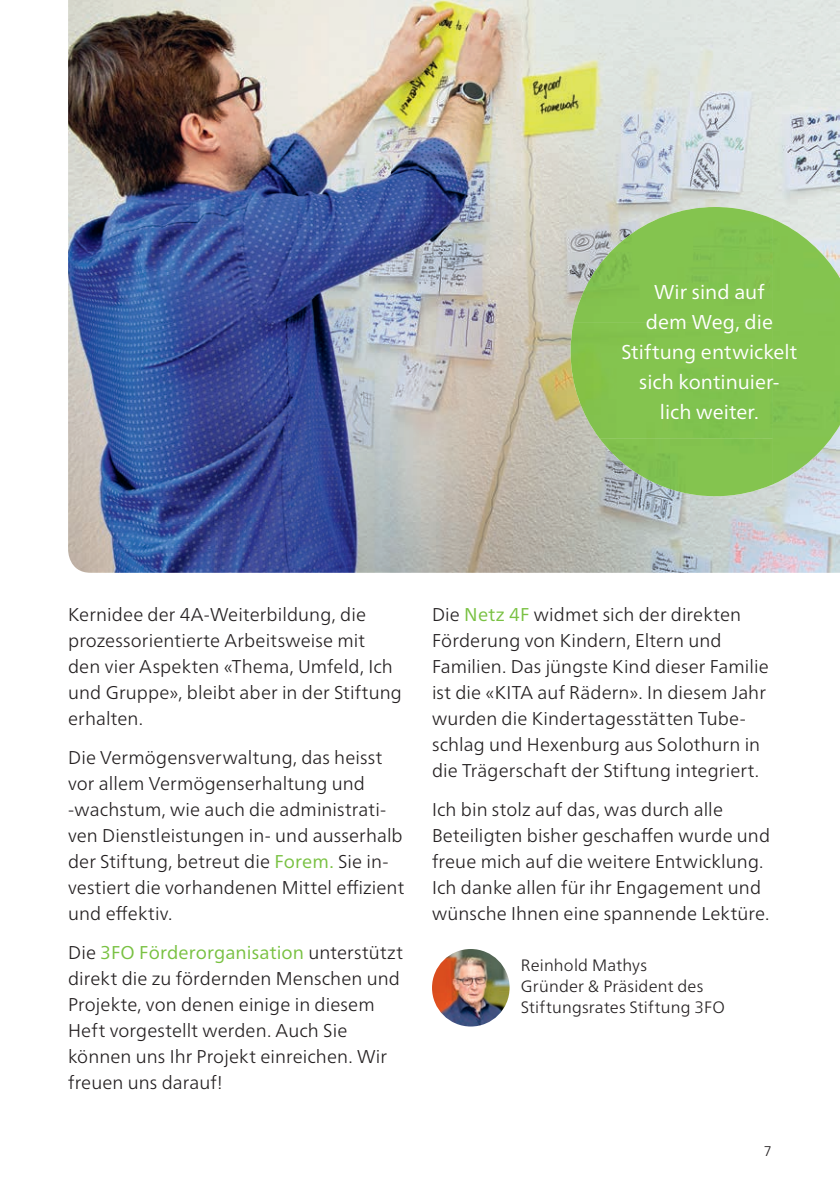
<style>
.page{position:relative;width:840px;height:1191px;background:#fff}
.page>*{position:absolute;margin:0;border:0;box-sizing:border-box;transform-origin:0 0}
.t1{font:20px/30px "Frutiger Neue LT Pro";color:#fff;text-align:center}
.t2{font:300 18.4px/26px "Frutiger Neue LT Pro";letter-spacing:.005em;color:#231f20}
.t3{font:300 16.4px/21px "Frutiger Neue LT Pro";letter-spacing:.01em;color:#231f20}
.t4{font:300 14px "Frutiger Neue LT Pro";color:#231f20}
.s1{font-weight:400;color:#79c142}
</style>
<div class="page">
<img style="left:68px;top:0;width:771px;height:573px">
<img style="left:573px;top:207px;width:199px;height:115px">
<img style="left:772px;top:219px;width:67px;height:265px">
<img style="left:570px;top:322px;width:202px;height:116px">
<img style="left:599px;top:438px;width:173px;height:58px">
<img style="left:432px;top:949px;width:77px;height:77px;border-radius:39px">
<p class="t1" style="left:621px;top:277px;width:177px">Wir sind auf<br>dem Weg, die<br>Stiftung entwickelt sich kontinuier&shy;lich weiter.</p>
<p class="t2" style="left:68px;top:601px;width:335px">Kernidee der 4A-Weiterbildung, die prozessorientierte Arbeitsweise mit den vier Aspekten «Thema, Umfeld, Ich und Gruppe», bleibt aber in der Stiftung erhalten.</p>
<p class="t2" style="left:68px;top:744px;width:337px">Die Vermögensverwaltung, das heisst vor allem Vermögenserhaltung und -wachstum, wie auch die administrati&shy;ven Dienstleistungen in- und ausserhalb der Stiftung, betreut die <span class="s1">Forem.</span> Sie in&shy;vestiert die vorhandenen Mittel effizient und effektiv.</p>
<p class="t2" style="left:68px;top:939px;width:336px">Die <span class="s1">3FO Förderorganisation</span> unterstützt direkt die zu fördernden Menschen und Projekte, von denen einige in diesem Heft vorgestellt werden. Auch Sie können uns Ihr Projekt einreichen. Wir freuen uns darauf!</p>
<p class="t2" style="left:432px;top:601px;width:338px">Die <span class="s1">Netz 4F</span> widmet sich der direkten Förderung von Kindern, Eltern und Familien. Das jüngste Kind dieser Familie ist die «KITA auf Rädern». In diesem Jahr wurden die Kindertagesstätten Tube&shy;schlag und Hexenburg aus Solothurn in die Trägerschaft der Stiftung integriert.</p>
<p class="t2" style="left:432px;top:796px;width:339px">Ich bin stolz auf das, was durch alle Beteiligten bisher geschaffen wurde und freue mich auf die weitere Entwicklung.<br>Ich danke allen für ihr Engagement und wünsche Ihnen eine spannende Lektüre.</p>
<p class="t3" style="left:520px;top:954px;width:205px">Reinhold Mathys<br>Gründer &amp; Präsident des<br>Stiftungsrates Stiftung 3FO</p>
<p class="t4" style="left:763px;top:1142px;width:10px">7</p>
</div>
